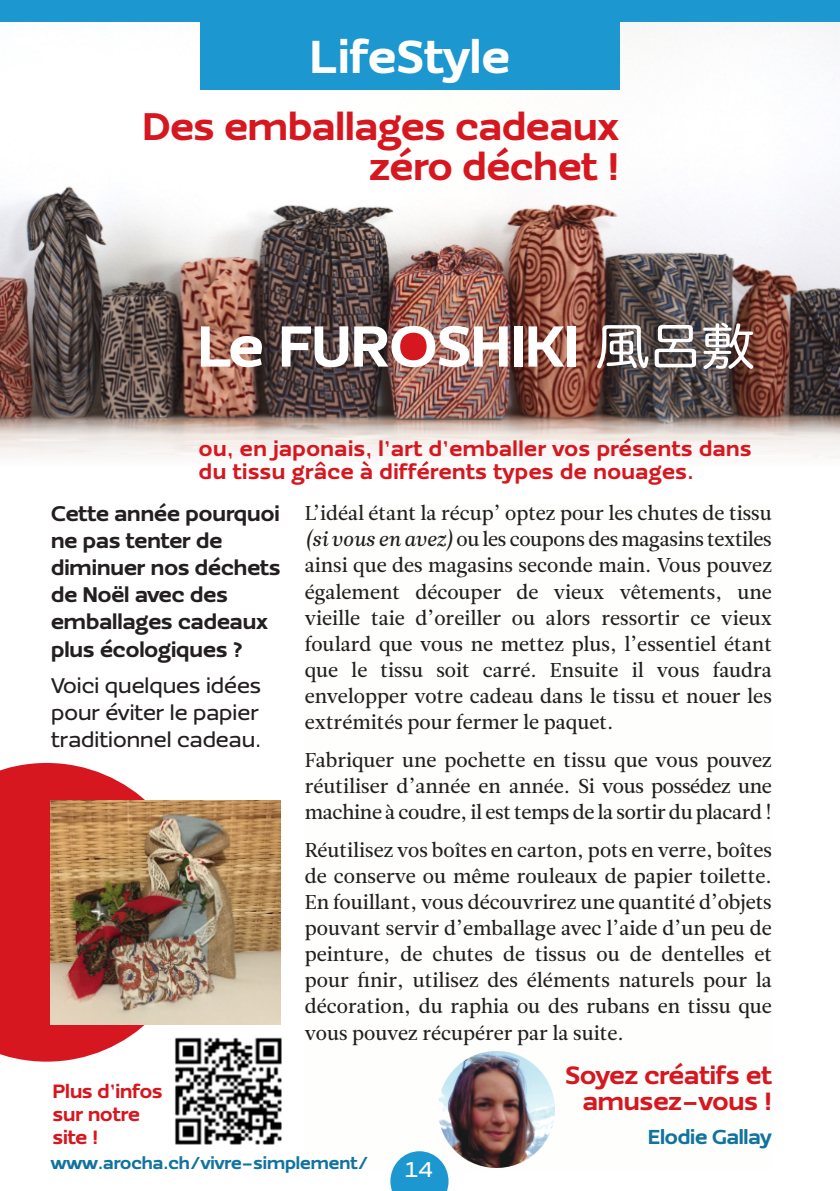
<style>
.page{position:relative;width:840px;height:1191px;background:#fff}
.page>*{position:absolute;margin:0;border:0;box-sizing:border-box;transform-origin:0 0}
.t1{font:900 60px "Ezzo";color:#fff}
.t2{font:900 48px "Ezzo";letter-spacing:.01em;color:#fff}
.t3{font:900 40px/40px "Ezzo";color:#d7171f;text-align:right}
.t4{font:900 26px/26px "Ezzo";color:#d7171f;text-align:right}
.t5{font:900 22px/27.2px "Ezzo";color:#231f20}
.t6{font:900 22px/23px "Ezzo";letter-spacing:.025em;color:#d7171f}
.t7{font:500 22px/27.2px "Ezzo";color:#231f20}
.t8{font:500 22px "Ezzo";color:#fff}
.t9{font:900 21px "Ezzo";letter-spacing:-.01em;color:#12739d}
.t10{font:20px/26px "Leitura News Roman 2";color:#231f20;text-align:justify}
.t11{font:900 20px/23px "Ezzo";color:#d7171f}
.t12{font:900 18px "Ezzo";color:#12739d}
.s1{font-family:"Leitura News Italic 2"}
</style>
<div class="page">
<svg style="left:0;top:763px;width:196px;height:298px;fill:#d7171f"></svg>
<img style="left:51px;top:800px;width:229px;height:224px">
<img style="left:0;top:21px;width:839px;height:392px">
<div style="left:200px;top:0;width:419px;height:89px;background:#1c97cf"></div>
<div style="left:0;top:0;width:839px;height:21px;background:#1c97cf"></div>
<div style="left:397px;top:330px;width:33px;height:33px;background:#d7171f;border-radius:50%"></div>
<svg style="left:596px;top:325px;width:52px;height:43px"></svg>
<svg style="left:654px;top:325px;width:41px;height:42px"></svg>
<svg style="left:702px;top:323px;width:51px;height:46px"></svg>
<svg style="left:0;top:413px;width:839px;height:45px"></svg>
<svg style="left:390px;top:1151px;width:58px;height:40px"></svg>
<img style="left:438px;top:1051px;width:116px;height:116px">
<img style="left:166px;top:1027px;width:116px;height:118px">
<h2 class="t2" style="left:310px;top:39px;width:201px">LifeStyle</h2>
<h3 class="t3" style="left:143px;top:110px;width:477px">Des emballages cadeaux zéro déchet !</h3>
<h1 class="t1" style="left:198px;top:324px;width:382px">Le FUROSHIKI</h1>
<p class="t6" style="left:199px;top:439px;width:554px">ou, en japonais, l’art d’emballer vos présents dans du tissu grâce à différents types de nouages.</p>
<p class="t5" style="left:51px;top:501px;width:231px">Cette année pourquoi ne pas tenter de diminuer nos déchets de Noël avec des emballages cadeaux plus écologiques ?</p>
<p class="t7" style="left:51px;top:674px;width:212px">Voici quelques idées pour éviter le papier traditionnel cadeau.</p>
<p class="t10" style="left:304px;top:502px;width:468px">L’idéal étant la récup’ optez pour les chutes de tissu <span class="s1">(si vous en avez)</span> ou les coupons des magasins textiles ainsi que des magasins seconde main. Vous pouvez également découper de vieux vêtements, une vieille taie d’oreiller ou alors ressortir ce vieux foulard que vous ne mettez plus, l’essentiel étant que le tissu soit carré. Ensuite il vous faudra envelopper votre cadeau dans le tissu et nouer les extrémités pour fermer le paquet.</p>
<p class="t10" style="left:304px;top:749px;width:468px">Fabriquer une pochette en tissu que vous pouvez réutiliser d’année en année. Si vous possédez une machine à coudre, il est temps de la sortir du placard !</p>
<p class="t10" style="left:304px;top:839px;width:468px">Réutilisez vos boîtes en carton, pots en verre, boîtes de conserve ou même rouleaux de papier toilette.<br>En fouillant, vous découvrirez une quantité d’objets pouvant servir d’emballage avec l’aide d’un peu de peinture, de chutes de tissus ou de dentelles et pour finir, utilisez des éléments naturels pour la décoration, du raphia ou des rubans en tissu que vous pouvez récupérer par la suite.</p>
<h3 class="t4" style="left:565px;top:1064px;width:208px">Soyez créatifs et amusez-vous !</h3>
<p class="t11" style="left:53px;top:1081px;width:111px">Plus d’infos sur notre site !</p>
<p class="t12" style="left:51px;top:1155px;width:319px">www.arocha.ch/vivre-simplement/</p>
<p class="t9" style="left:648px;top:1129px;width:125px">Elodie Gallay</p>
<p class="t8" style="left:405px;top:1161px;width:30px">14</p>
</div>
